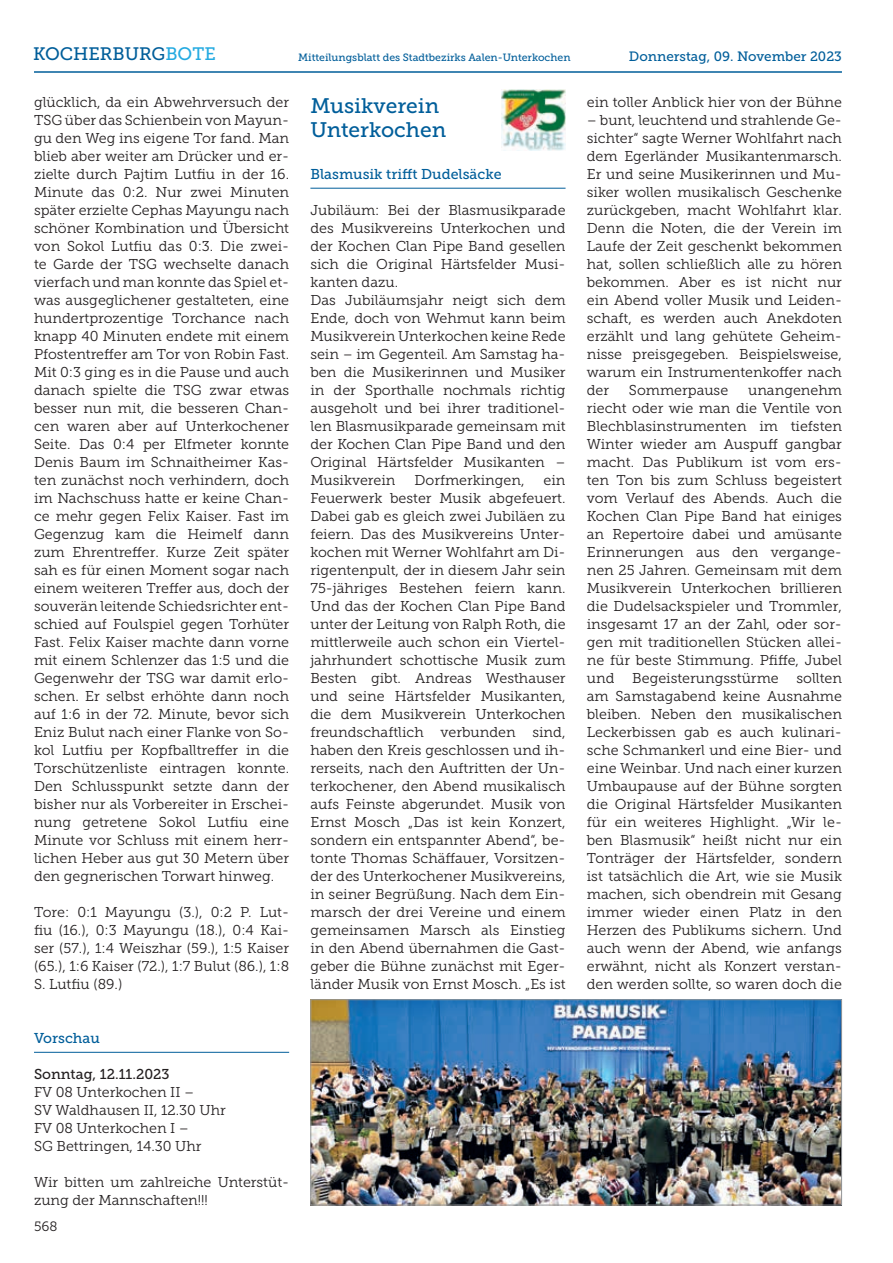
<style>
.page{position:relative;width:893px;height:1263px;background:#fff}
.page>*{position:absolute;margin:0;border:0;box-sizing:border-box;transform-origin:0 0}
.t1{font:21px/24px "Museo Slab 500";color:#005e9a}
.t2{font:18px "Museo Slab 500";color:#005e9a}
.t3{font:14.25px/18px "Museo Slab 300";color:#231f20;text-align:justify}
.t4{font:14.25px "Museo Slab 500";color:#005e9a}
.t5{font:14.25px "Museo Slab 500";color:#231f20}
.t6{font:13.5px "Museo Slab 500";color:#005e9a}
.t7{font:13.5px "Museo Slab 300";color:#231f20}
.t8{font:10.5px "Museo Slab 500";color:#005e9a}
.s1{color:#24aae1}
</style>
<div class="page">
<hr style="left:34px;top:71px;width:808px;height:2px;background:#005e9a">
<hr style="left:34px;top:1052px;width:255px;height:1px;background:#005e9a">
<hr style="left:310px;top:188px;width:256px;height:1px;background:#005e9a">
<img style="left:312px;top:1001px;width:528px;height:202px">
<div style="left:310px;top:999px;width:532px;height:206px;border:1px solid #939598"></div>
<img style="left:501px;top:89px;width:65px;height:61px">
<p class="t2" style="left:33px;top:44px;width:184px">KOCHERBURG<span class="s1">BOTE</span></p>
<p class="t8" style="left:298px;top:51px;width:274px">Mitteilungsblatt des Stadtbezirks Aalen-Unterkochen</p>
<p class="t6" style="left:629px;top:49px;width:215px">Donnerstag, 09. November 2023</p>
<p class="t3" style="left:34px;top:93px;width:257px">glücklich, da ein Abwehrversuch der TSG über das Schienbein von Mayun&shy;gu den Weg ins eigene Tor fand. Man blieb aber weiter am Drücker und er&shy;zielte durch Pajtim Lutfiu in der 16.<br>Minute das 0:2. Nur zwei Minuten später erzielte Cephas Mayungu nach schöner Kombination und Übersicht von Sokol Lutfiu das 0:3. Die zwei&shy;te Garde der TSG wechselte danach vierfach und man konnte das Spiel et&shy;was ausgeglichener gestalteten, eine hundertprozentige Torchance nach knapp 40 Minuten endete mit einem Pfostentreffer am Tor von Robin Fast.<br>Mit 0:3 ging es in die Pause und auch danach spielte die TSG zwar etwas besser nun mit, die besseren Chan&shy;cen waren aber auf Unterkochener Seite. Das 0:4 per Elfmeter konnte Denis Baum im Schnaitheimer Kas&shy;ten zunächst noch verhindern, doch im Nachschuss hatte er keine Chan&shy;ce mehr gegen Felix Kaiser. Fast im Gegenzug kam die Heimelf dann zum Ehrentreffer. Kurze Zeit später sah es für einen Moment sogar nach einem weiteren Treffer aus, doch der souverän leitende Schiedsrichter ent&shy;schied auf Foulspiel gegen Torhüter Fast. Felix Kaiser machte dann vorne mit einem Schlenzer das 1:5 und die Gegenwehr der TSG war damit erlo&shy;schen. Er selbst erhöhte dann noch auf 1:6 in der 72. Minute, bevor sich Eniz Bulut nach einer Flanke von So&shy;kol Lutfiu per Kopfballtreffer in die Torschützenliste eintragen konnte.<br>Den Schlusspunkt setzte dann der bisher nur als Vorbereiter in Erschei&shy;nung getretene Sokol Lutfiu eine Minute vor Schluss mit einem herr&shy;lichen Heber aus gut 30 Metern über den gegnerischen Torwart hinweg.</p>
<p class="t3" style="left:34px;top:903px;width:257px">Tore: 0:1 Mayungu (3.), 0:2 P. Lut&shy;fiu (16.), 0:3 Mayungu (18.), 0:4 Kai&shy;ser (57.), 1:4 Weiszhar (59.), 1:5 Kaiser (65.), 1:6 Kaiser (72.), 1:7 Bulut (86.), 1:8<br>S. Lutfiu (89.)</p>
<p class="t4" style="left:34px;top:1030px;width:67px">Vorschau</p>
<p class="t5" style="left:34px;top:1066px;width:137px">Sonntag, 12.11.2023</p>
<p class="t3" style="left:34px;top:1083px;width:193px;text-align:left">FV 08 Unterkochen II –<br>SV Waldhausen II, 12.30 Uhr<br>FV 08 Unterkochen I –<br>SG Bettringen, 14.30 Uhr</p>
<p class="t3" style="left:34px;top:1173px;width:257px">Wir bitten um zahlreiche Unterstüt&shy;zung der Mannschaften!!!</p>
<p class="t7" style="left:34px;top:1218px;width:25px">568</p>
<h1 class="t1" style="left:310px;top:94px;width:137px">Musikverein<br>Unterkochen</h1>
<p class="t4" style="left:310px;top:166px;width:193px">Blasmusik trifft Dudelsäcke</p>
<p class="t3" style="left:310px;top:201px;width:257px;text-align:left">Jubiläum: Bei der Blasmusikparade des Musikvereins Unterkochen und der Kochen Clan Pipe Band gesellen sich die Original Härtsfelder Musi&shy;kanten dazu.<br>Das Jubiläumsjahr neigt sich dem<br>Ende, doch von Wehmut kann beim<br>Musikverein Unterkochen keine Rede sein – im Gegenteil. Am Samstag ha&shy;ben die Musikerinnen und Musiker in der Sporthalle nochmals richtig ausgeholt und bei ihrer traditionel&shy;len Blasmusikparade gemeinsam mit der Kochen Clan Pipe Band und den<br>Original Härtsfelder Musikanten –<br>Musikverein</p>
<p class="t3" style="left:414px;top:471px;width:112px">Dorfmerkingen,</p>
<p class="t3" style="left:310px;top:471px;width:257px;text-indent:233px">ein Feuerwerk bester Musik abgefeuert.<br>Dabei gab es gleich zwei Jubiläen zu feiern. Das des Musikvereins Unter&shy;kochen mit Werner Wohlfahrt am Di&shy;rigentenpult, der in diesem Jahr sein 75-jähriges Bestehen feiern kann.<br>Und das der Kochen Clan Pipe Band unter der Leitung von Ralph Roth, die mittlerweile auch schon ein Viertel&shy;jahrhundert schottische Musik zum Besten gibt. Andreas Westhauser und seine Härtsfelder Musikanten, die dem Musikverein Unterkochen freundschaftlich verbunden sind, haben den Kreis geschlossen und ih&shy;rerseits, nach den Auftritten der Un&shy;terkochener, den Abend musikalisch aufs Feinste abgerundet. Musik von Ernst Mosch „Das ist kein Konzert, sondern ein entspannter Abend“, be&shy;tonte Thomas Schäffauer, Vorsitzen&shy;der des Unterkochener Musikvereins, in seiner Begrüßung. Nach dem Ein&shy;marsch der drei Vereine und einem gemeinsamen Marsch als Einstieg in den Abend übernahmen die Gast&shy;geber die Bühne zunächst mit Eger&shy;länder Musik von Ernst Mosch. „Es ist</p>
<p class="t3" style="left:587px;top:93px;width:257px">ein toller Anblick hier von der Bühne</p>
<p class="t3" style="left:587px;top:111px;width:257px">– bunt, leuchtend und strahlende Ge&shy;sichter“ sagte Werner Wohlfahrt nach dem Egerländer Musikantenmarsch.<br>Er und seine Musikerinnen und Mu&shy;siker wollen musikalisch Geschenke zurückgeben, macht Wohlfahrt klar.<br>Denn die Noten, die der Verein im Laufe der Zeit geschenkt bekommen hat, sollen schließlich alle zu hören bekommen. Aber es ist nicht nur ein Abend voller Musik und Leiden&shy;schaft, es werden auch Anekdoten erzählt und lang gehütete Geheim&shy;nisse preisgegeben. Beispielsweise, warum ein Instrumentenkoffer nach der</p>
<p class="t3" style="left:629px;top:381px;width:101px">Sommerpause</p>
<p class="t3" style="left:587px;top:381px;width:257px;text-indent:161px">unangenehm riecht oder wie man die Ventile von Blechblasinstrumenten im tiefsten Winter wieder am Auspuff gangbar macht. Das Publikum ist vom ers&shy;ten Ton bis zum Schluss begeistert vom Verlauf des Abends. Auch die Kochen Clan Pipe Band hat einiges an Repertoire dabei und amüsante Erinnerungen aus den vergange&shy;nen 25 Jahren. Gemeinsam mit dem Musikverein Unterkochen brillieren die Dudelsackspieler und Trommler, insgesamt 17 an der Zahl, oder sor&shy;gen mit traditionellen Stücken allei&shy;ne für beste Stimmung. Pfiffe, Jubel und Begeisterungsstürme sollten am Samstagabend keine Ausnahme bleiben. Neben den musikalischen Leckerbissen gab es auch kulinari&shy;sche Schmankerl und eine Bier- und eine Weinbar. Und nach einer kurzen Umbaupause auf der Bühne sorgten die Original Härtsfelder Musikanten für ein weiteres Highlight. „Wir le&shy;ben Blasmusik“ heißt nicht nur ein Tonträger der Härtsfelder, sondern ist tatsächlich die Art, wie sie Musik machen, sich obendrein mit Gesang immer wieder einen Platz in den Herzen des Publikums sichern. Und auch wenn der Abend, wie anfangs erwähnt, nicht als Konzert verstan&shy;den werden sollte, so waren doch die</p>
</div>
